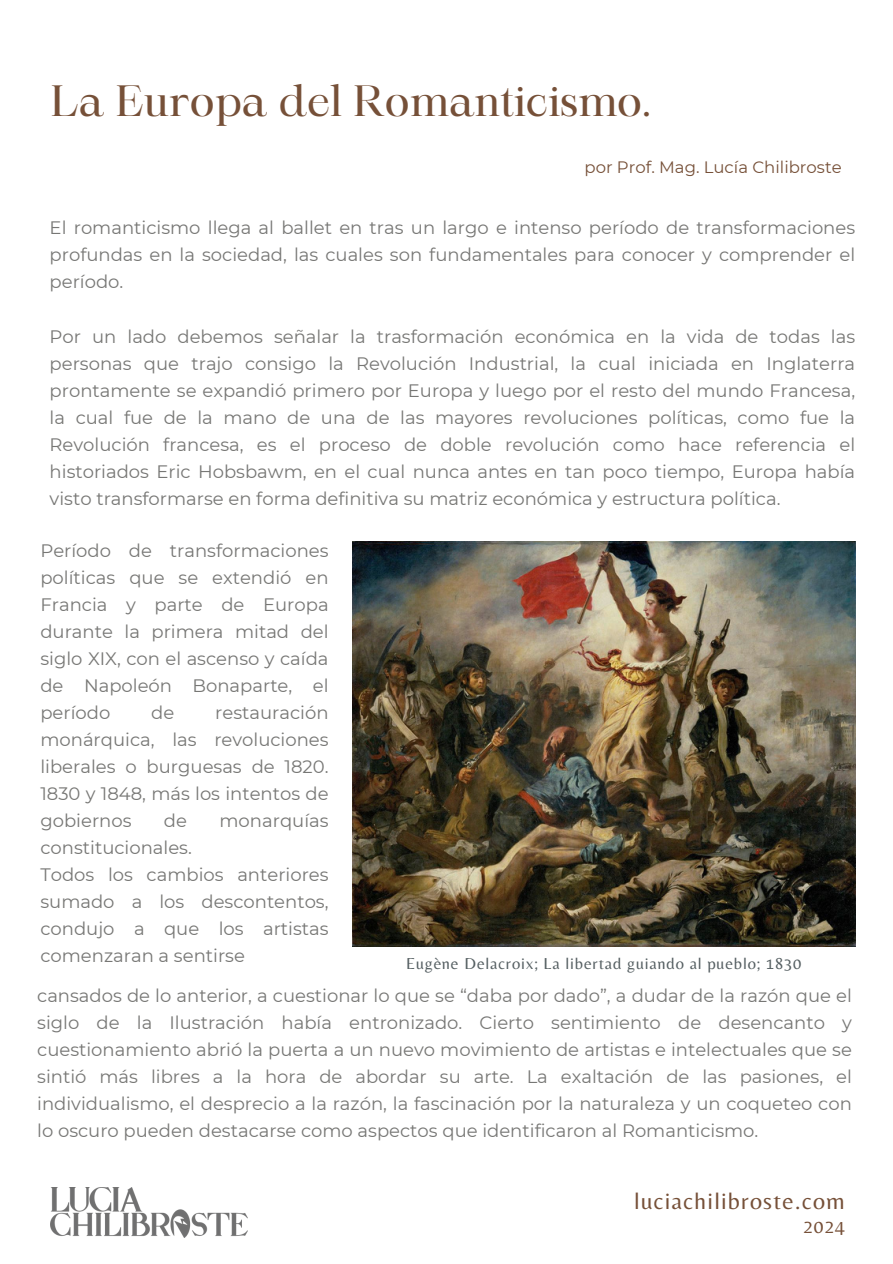
<style>
.page{position:relative;width:893px;height:1264px;background:#fff}
.page>*{position:absolute;margin:0;border:0;box-sizing:border-box;transform-origin:0 0}
.t1{font:42px "Maharlika";color:#765038}
.t2{font:24px "Belleza";letter-spacing:.05em;color:#765038}
.t3{font:19.5px "Belleza";color:#765038}
.t4{font:18px/27px "Montserrat";color:#777775;text-align:justify}
.t5{font:16.5px "Belleza";letter-spacing:.05em;color:#555f62}
.t6{font:16.5px "Montserrat";color:#765038}
</style>
<div class="page">
<img style="left:51px;top:1187px;width:197px;height:50px">
<img style="left:352px;top:541px;width:503px;height:405px">
<p class="t1" style="left:51px;top:83px;width:601px">La Europa del Romanticismo.</p>
<p class="t6" style="left:584px;top:157px;width:258px">por Prof. Mag. Lucía Chilibroste</p>
<p class="t4" style="left:50px;top:214px;width:807px">El romanticismo llega al ballet en tras un largo e intenso período de transformaciones profundas en la sociedad, las cuales son fundamentales para conocer y comprender el período.</p>
<p class="t4" style="left:50px;top:322px;width:807px">Por un lado debemos señalar la trasformación económica en la vida de todas las personas que trajo consigo la Revolución Industrial, la cual iniciada en Inglaterra prontamente se expandió primero por Europa y luego por el resto del mundo Francesa, la cual fue de la mano de una de las mayores revoluciones políticas, como fue la Revolución francesa, es el proceso de doble revolución como hace referencia el historiados Eric Hobsbawm, en el cual nunca antes en tan poco tiempo, Europa había visto transformarse en forma definitiva su matriz económica y estructura política.</p>
<p class="t4" style="left:40px;top:537px;width:290px">Período de transformaciones políticas que se extendió en Francia y parte de Europa durante la primera mitad del siglo XIX, con el ascenso y caída de Napoleón Bonaparte, el período</p>
<p class="t4" style="left:40px;top:699px;width:290px;text-indent:175px">restauración monárquica, las revoluciones liberales o burguesas de 1820.<br>1830 y 1848, más los intentos de gobiernos</p>
<p class="t4" style="left:151px;top:699px;width:25px">de</p>
<p class="t4" style="left:164px;top:807px;width:25px">de</p>
<p class="t4" style="left:219px;top:807px;width:110px">monarquías</p>
<p class="t4" style="left:40px;top:834px;width:153px">constitucionales.</p>
<p class="t4" style="left:40px;top:861px;width:290px">Todos los cambios anteriores sumado a los descontentos, condujo a que los artistas comenzaran a sentirse</p>
<p class="t4" style="left:37px;top:982px;width:816px">cansados de lo anterior, a cuestionar lo que se “daba por dado”, a dudar de la razón que el siglo de la Ilustración había entronizado. Cierto sentimiento de desencanto y cuestionamiento abrió la puerta a un nuevo movimiento de artistas e intelectuales que se sintió más libres a la hora de abordar su arte. La exaltación de las pasiones, el individualismo, el desprecio a la razón, la fascinación por la naturaleza y un coqueteo con lo oscuro pueden destacarse como aspectos que identificaron al Romanticismo.</p>
<p class="t5" style="left:406px;top:953px;width:397px">Eugène Delacroix; La libertad guiando al pueblo; 1830</p>
<p class="t2" style="left:634px;top:1187px;width:212px">luciachilibroste.com</p>
<p class="t3" style="left:803px;top:1215px;width:43px">2024</p>
</div>
